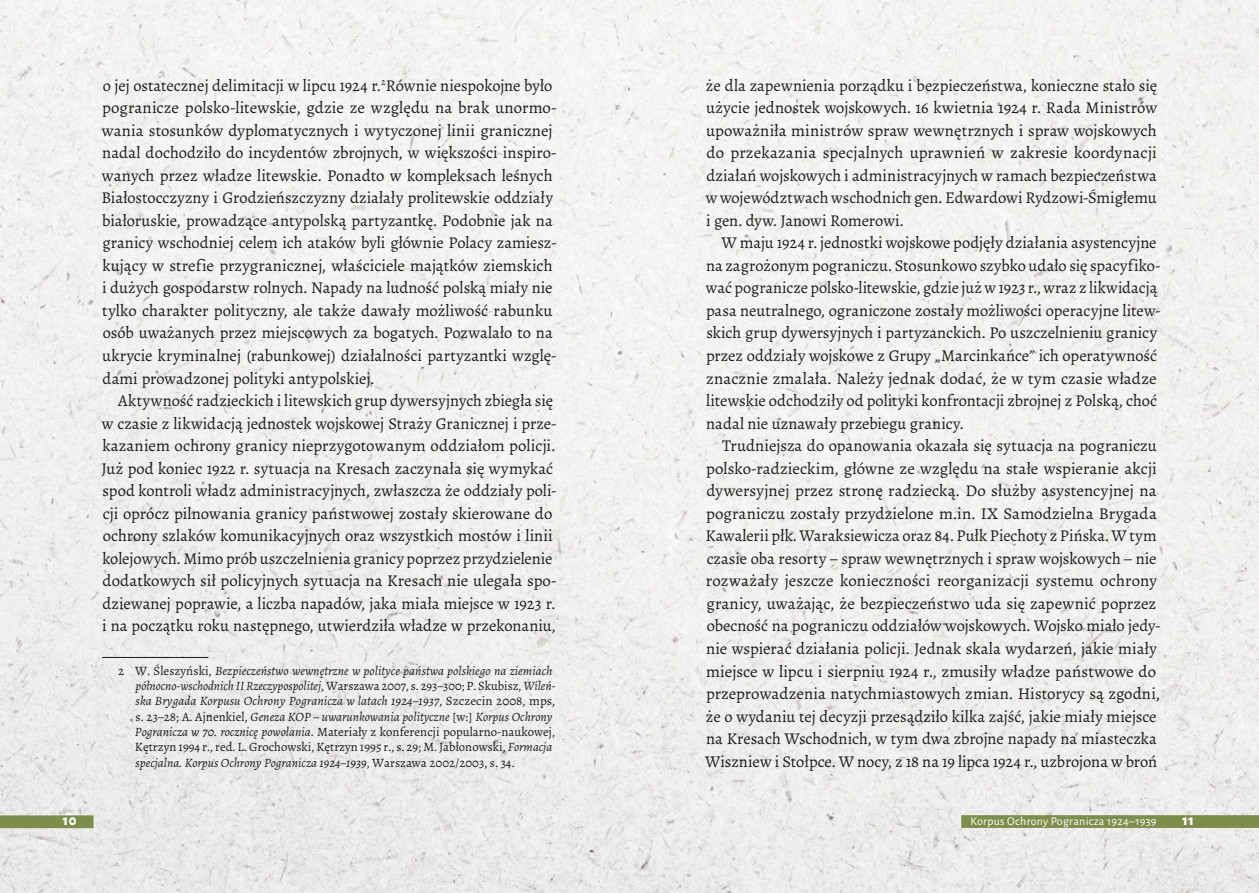
<style>
.page{position:relative;width:1259px;height:893px;background:#fff}
.page>*{position:absolute;margin:0;border:0;box-sizing:border-box;transform-origin:0 0}
.Akapit{font:16.5px/22.5px "Alegreya";color:#1c1c1b}
.Akapit__15{font:16.5px/22.5px "Alegreya";color:#1c1c1b}
.t1{font:800 15px "Alegreya Sans";color:#fff}
.Przypis_dolny{font:italic 12.75px/15.3px "Alegreya";color:#1c1c1b}
.t2{font:12px "Alegreya Sans";letter-spacing:.025em;color:#fff}
.s1{font-style:normal}
</style>
<div class="page">
<img style="left:0;top:0;width:1259px;height:893px">
<div style="left:0;top:815px;width:94px;height:13px;background:#7f8d4b"></div>
<div style="left:961px;top:815px;width:298px;height:13px;background:#7f8d4b"></div>
<hr style="left:102px;top:657px;width:106px;height:1px;background:#1c1c1b">
<p class="Akapit__15" style="left:101px;top:74px;width:457px">o jej ostatecznej delimitacji w lipcu 1924 r.<sup>2</sup>Równie niespokojne było pogranicze polsko-litewskie, gdzie ze względu na brak unormo&shy;wania stosunków dyplomatycznych i wytyczonej linii granicznej nadal dochodziło do incydentów zbrojnych, w większości inspiro&shy;wanych przez władze litewskie. Ponadto w kompleksach leśnych Białostocczyzny i Grodzieńszczyzny działały prolitewskie oddziały białoruskie, prowadzące antypolską partyzantkę. Podobnie jak na granicy wschodniej celem ich ataków byli głównie Polacy zamiesz&shy;kujący w strefie przygranicznej, właściciele majątków ziemskich i dużych gospodarstw rolnych. Napady na ludność polską miały nie tylko charakter polityczny, ale także dawały możliwość rabunku osób uważanych przez miejscowych za bogatych. Pozwalało to na ukrycie kryminalnej (rabunkowej) działalności partyzantki wzglę&shy;dami prowadzonej polityki antypolskiej.</p>
<p class="Akapit" style="left:102px;top:389px;width:456px;text-indent:17px">Aktywność radzieckich i litewskich grup dywersyjnych zbiegła się w czasie z likwidacją jednostek wojskowej Straży Granicznej i prze&shy;kazaniem ochrony granicy nieprzygotowanym oddziałom policji.<br>Już pod koniec 1922 r. sytuacja na Kresach zaczynała się wymykać spod kontroli władz administracyjnych, zwłaszcza że oddziały poli&shy;cji oprócz pilnowania granicy państwowej zostały skierowane do ochrony szlaków komunikacyjnych oraz wszystkich mostów i linii kolejowych. Mimo prób uszczelnienia granicy poprzez przydzielenie dodatkowych sił policyjnych sytuacja na Kresach nie ulegała spo&shy;dziewanej poprawie, a liczba napadów, jaka miała miejsce w 1923 r. i na początku roku następnego, utwierdziła władze w przekonaniu,</p>
<p class="Przypis_dolny" style="left:135px;top:663px;width:422px;text-indent:-17px"><span class="s1">2 W. Śleszyński,</span> Bezpieczeństwo wewnętrzne w polityce państwa polskiego na ziemiach północno-wschodnich II Rzeczypospolitej<span class="s1">, Warszawa 2007, s. 293–300; P. Skubisz,</span> Wileń&shy;ska Brygada Korpusu Ochrony Pogranicza w latach 1924–1937<span class="s1">, Szczecin 2008, mps, s. 23–28; A. Ajnenkiel,</span> Geneza KOP – uwarunkowania polityczne <span class="s1">[w:]</span> Korpus Ochrony Pogranicza w 70. rocznicę powołania<span class="s1">. Materiały z konferencji popularno-naukowej, Kętrzyn 1994 r., red. L. Grochowski, Kętrzyn 1995 r., s. 29; M. Jabłonowski,</span> Formacja specjalna. Korpus Ochrony Pogranicza 1924–1939<span class="s1">, Warszawa 2002/2003, s. 34.</span></p>
<p class="Akapit" style="left:706px;top:74px;width:453px;text-align:justify">że dla zapewnienia porządku i bezpieczeństwa, konieczne stało się użycie jednostek wojskowych. 16 kwietnia 1924 r. Rada Ministrów upoważniła ministrów spraw wewnętrznych i spraw wojskowych do przekazania specjalnych uprawnień w zakresie koordynacji działań wojskowych i administracyjnych w ramach bezpieczeństwa w województwach wschodnich gen. Edwardowi Rydzowi-Śmigłemu i gen. dyw. Janowi Romerowi.</p>
<p class="Akapit" style="left:706px;top:232px;width:456px;text-indent:16px">W maju 1924 r. jednostki wojskowe podjęły działania asystencyjne na zagrożonym pograniczu. Stosunkowo szybko udało się spacyfiko&shy;wać pogranicze polsko-litewskie, gdzie już w 1923 r., wraz z likwidacją pasa neutralnego, ograniczone zostały możliwości operacyjne litew&shy;skich grup dywersyjnych i partyzanckich. Po uszczelnieniu granicy przez oddziały wojskowe z Grupy „Marcinkańce” ich operatywność znacznie zmalała. Należy jednak dodać, że w tym czasie władze litewskie odchodziły od polityki konfrontacji zbrojnej z Polską, choć nadal nie uznawały przebiegu granicy.</p>
<p class="Akapit" style="left:705px;top:435px;width:457px;text-indent:17px">Trudniejsza do opanowania okazała się sytuacja na pograniczu polsko-radzieckim, główne ze względu na stałe wspieranie akcji dywersyjnej przez stronę radziecką. Do służby asystencyjnej na pograniczu zostały przydzielone m.in. IX Samodzielna Brygada Kawalerii płk. Waraksiewicza oraz 84. Pułk Piechoty z Pińska. W tym czasie oba resorty – spraw wewnętrznych i spraw wojskowych – nie rozważały jeszcze konieczności reorganizacji systemu ochrony granicy, uważając, że bezpieczeństwo uda się zapewnić poprzez obecność na pograniczu oddziałów wojskowych. Wojsko miało jedy&shy;nie wspierać działania policji. Jednak skala wydarzeń, jakie miały miejsce w lipcu i sierpniu 1924 r., zmusiły władze państwowe do przeprowadzenia natychmiastowych zmian. Historycy są zgodni, że o wydaniu tej decyzji przesądziło kilka zajść, jakie miały miejsce na Kresach Wschodnich, w tym dwa zbrojne napady na miasteczka Wiszniew i Stołpce. W nocy, z 18 na 19 lipca 1924 r., uzbrojona w broń</p>
<p class="t1" style="left:63px;top:809px;width:15px">10</p>
<p class="t2" style="left:970px;top:813px;width:188px">Korpus Ochrony Pogranicza 1924–1939</p>
<p class="t1" style="left:1182px;top:809px;width:13px">11</p>
</div>
